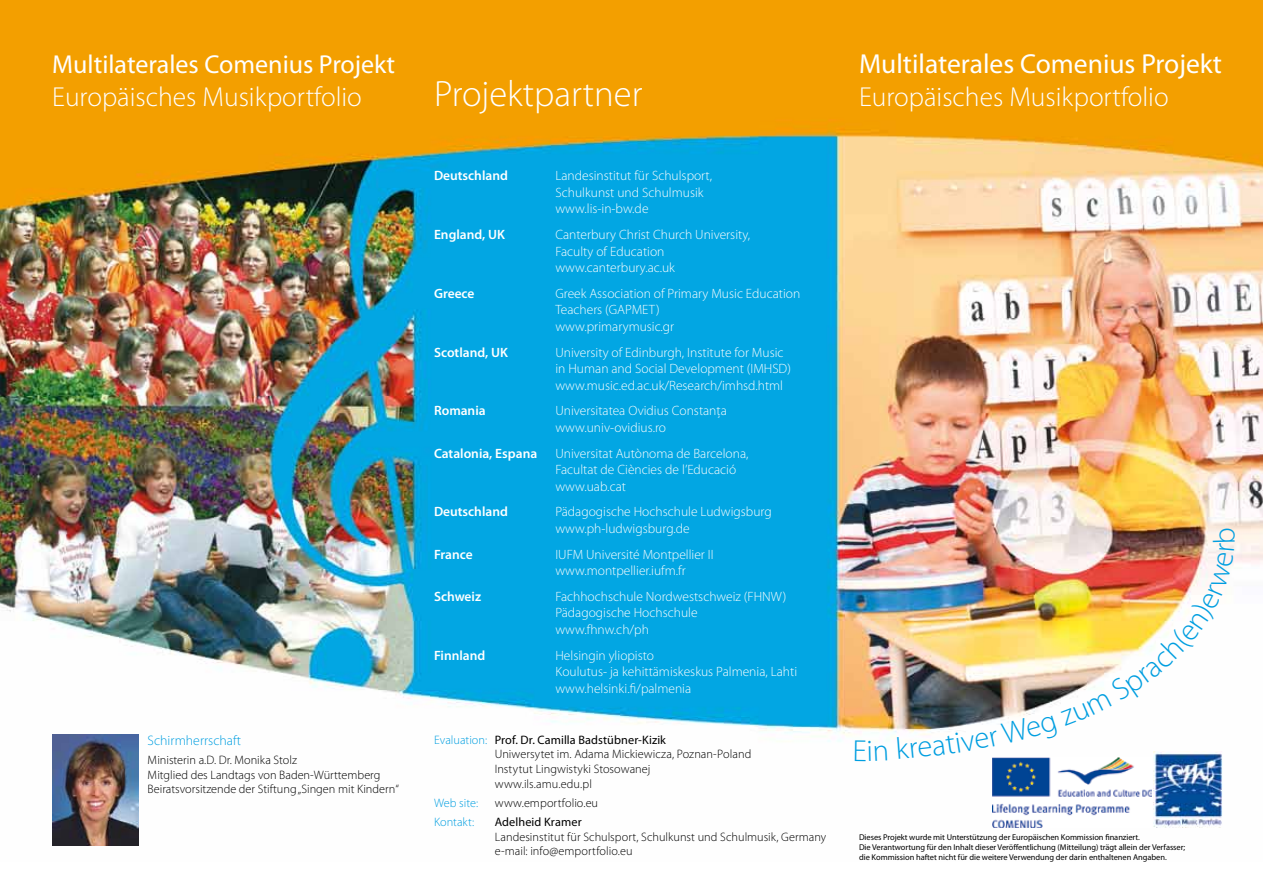
<style>
.page{position:relative;width:1263px;height:893px;background:#fff}
.page>*{position:absolute;margin:0;border:0;box-sizing:border-box;transform-origin:0 0}
.t1{font:300 36.75px "Myriad Pro";color:#fff}
.t2{font:300 27.6px "Myriad Pro";color:#fff}
.t3{font:27.6px "Myriad Pro";color:#fff}
.t4{font:25.95px "Myriad Pro";color:#fff}
.t5{font:300 13.8px "Myriad Pro";color:#009ee0}
.t6{font:300 13.5px/16.5px "Myriad Pro";color:#fff}
.t7{font:600 13.5px "Myriad Pro";color:#fff}
.t8{font:300 12.3px/14.7px "Myriad Pro";color:#000}
.t9{font:300 12.3px "Myriad Pro";letter-spacing:.005em;color:#009ee0}
.t10{font:12.3px "Myriad Pro";letter-spacing:.01em;color:#000}
.t11{font:8.4px/10.1px "Myriad Pro";letter-spacing:-.005em;color:#000}
.s1{color:#009ee0}
.s2{font-weight:400}
</style>
<div class="page">
<img style="left:0;top:0;width:1263px;height:846px">
<img style="left:992px;top:759px;width:160px;height:69px">
<img style="left:1153px;top:759px;width:70px;height:69px">
<img style="left:52px;top:734px;width:87px;height:111px">
<svg style="left:855px;top:740px;width:32px;height:21px"></svg>
<img style="left:897px;top:528px;width:338px;height:231px">
<h3 class="t4" style="left:52px;top:48px;width:344px">Multilaterales Comenius Projekt</h3>
<h2 class="t2" style="left:52px;top:80px;width:311px">Europäisches Musikportfolio</h2>
<h1 class="t1" style="left:434px;top:72px;width:210px">Projektpartner</h1>
<p class="t5" style="left:148px;top:732px;width:95px">Schirmherrschaft</p>
<p class="t8" style="left:148px;top:752px;width:253px">Ministerin a.D. Dr. Monika Stolz<br>Mitglied des Landtags von Baden-Württemberg<br>Beiratsvorsitzende der Stiftung „Singen mit Kindern“</p>
<p class="t7" style="left:434px;top:167px;width:75px">Deutschland</p>
<p class="t6" style="left:555px;top:168px;width:158px">Landesinstitut für Schulsport,<br>Schulkunst und Schulmusik www.lis-in-bw.de</p>
<p class="t7" style="left:434px;top:226px;width:72px">England, UK</p>
<p class="t6" style="left:555px;top:226px;width:196px">Canterbury Christ Church University,<br>Faculty of Education www.canterbury.ac.uk</p>
<p class="t7" style="left:434px;top:285px;width:42px">Greece</p>
<p class="t6" style="left:555px;top:285px;width:246px">Greek Association of Primary Music Education<br>Teachers (GAPMET)<br>www.primarymusic.gr</p>
<p class="t7" style="left:434px;top:344px;width:75px">Scotland, UK</p>
<p class="t6" style="left:555px;top:344px;width:237px">University of Edinburgh, Institute for Music in Human and Social Development (IMHSD) www.music.ed.ac.uk/Research/imhsd.html</p>
<p class="t7" style="left:434px;top:402px;width:53px">Romania</p>
<p class="t6" style="left:555px;top:403px;width:173px">Universitatea Ovidius Constanţa www.univ-ovidius.ro</p>
<p class="t7" style="left:434px;top:445px;width:105px">Catalonia, Espana</p>
<p class="t6" style="left:555px;top:445px;width:195px">Universitat Autònoma de Barcelona,<br>Facultat de Ciències de l’Educació www.uab.cat</p>
<p class="t7" style="left:434px;top:503px;width:75px">Deutschland</p>
<p class="t6" style="left:555px;top:504px;width:218px">Pädagogische Hochschule Ludwigsburg www.ph-ludwigsburg.de</p>
<p class="t7" style="left:434px;top:546px;width:40px">France</p>
<p class="t6" style="left:555px;top:546px;width:160px">IUFM Université Montpellier II www.montpellier.iufm.fr</p>
<p class="t7" style="left:434px;top:588px;width:49px">Schweiz</p>
<p class="t6" style="left:555px;top:588px;width:232px">Fachhochschule Nordwestschweiz (FHNW)<br>Pädagogische Hochschule www.fhnw.ch/ph</p>
<p class="t7" style="left:434px;top:646px;width:53px">Finnland</p>
<p class="t6" style="left:555px;top:647px;width:243px">Helsingin yliopisto<br>Koulutus- ja kehittämiskeskus Palmenia, Lahti www.helsinki.fi/palmenia</p>
<p class="t8" style="left:495px;top:732px;width:258px;text-indent:-61px"><span class="s1">Evaluation:</span> <span class="s2">Prof. Dr. Camilla Badstübner-Kizik<br></span>Uniwersytet im. Adama Mickiewicza, Poznan-Poland Instytut Lingwistyki Stosowanej<br>www.ils.amu.edu.pl</p>
<p class="t9" style="left:434px;top:795px;width:46px">Web site:</p>
<p class="t8" style="left:495px;top:795px;width:105px">www.emportfolio.eu</p>
<p class="t9" style="left:434px;top:814px;width:42px">Kontakt:</p>
<p class="t10" style="left:495px;top:814px;width:88px">Adelheid Kramer</p>
<p class="t8" style="left:495px;top:829px;width:333px">Landesinstitut für Schulsport, Schulkunst und Schulmusik, Germany e-mail: info@emportfolio.eu</p>
<h2 class="t3" style="left:859px;top:47px;width:364px">Multilaterales Comenius Projekt</h2>
<h2 class="t2" style="left:859px;top:80px;width:311px">Europäisches Musikportfolio</h2>
<p class="t11" style="left:859px;top:832px;width:328px">Dieses Projekt wurde mit Unterstützung der Europäischen Kommission finanziert.<br>Die Verantwortung für den Inhalt dieser Veröffentlichung (Mitteilung) trägt allein der Verfasser; die Kommission haftet nicht für die weitere Verwendung der darin enthaltenen Angaben.</p>
</div>
